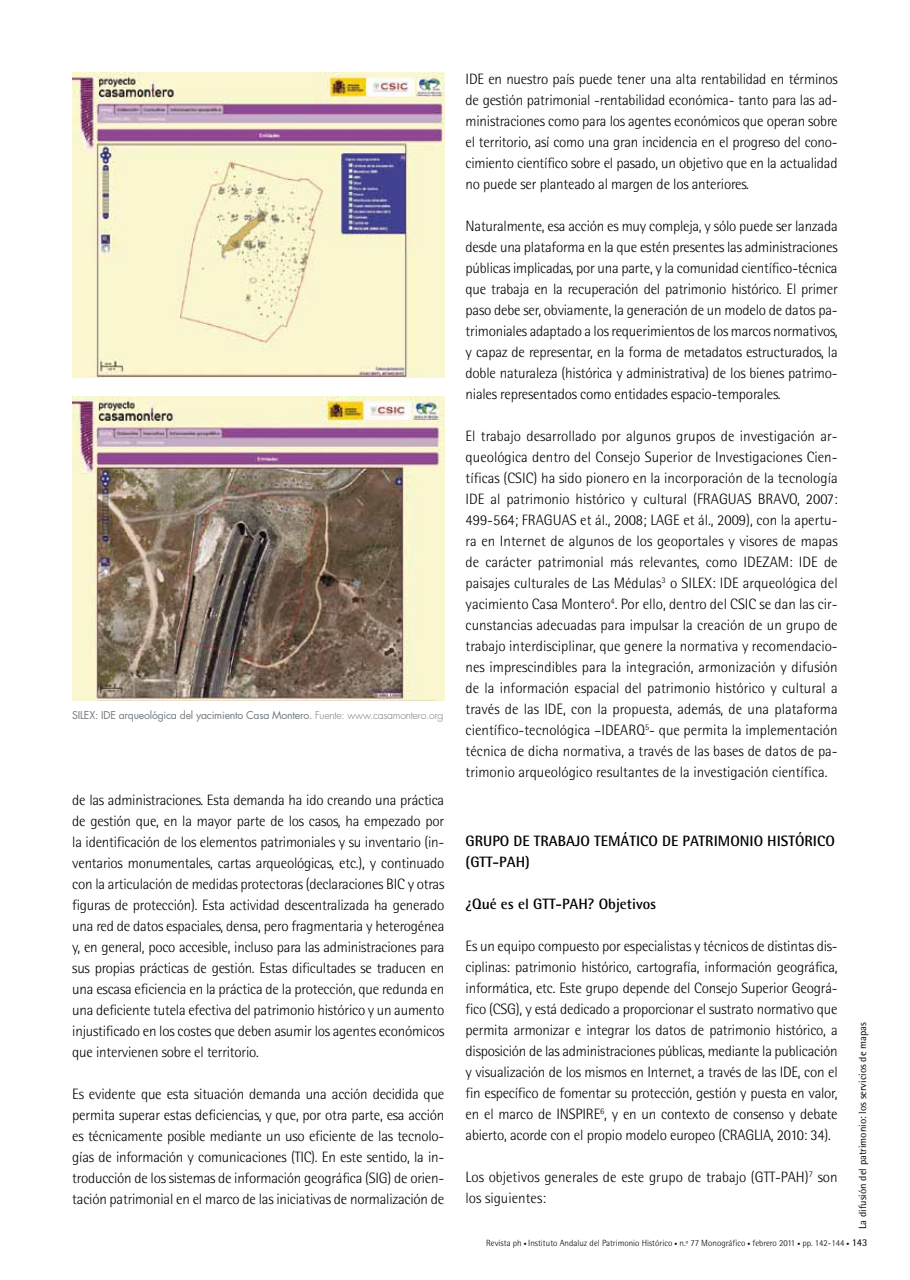
<style>
.page{position:relative;width:910px;height:1280px;background:#fff}
.page>*{position:absolute;margin:0;border:0;box-sizing:border-box;transform-origin:0 0}
.t1{font:300 15px/21px "Rotis Semi Sans";letter-spacing:-.015em;color:#000;text-align:justify}
.t2{font:700 15px/21px "Rotis Semi Sans";color:#000}
.t3{font:10.5px "Futura";letter-spacing:-.02em;color:#72797f}
.t4{font:10.5px "Rotis Semi Sans";color:#000}
.t5{font:300 9px "Rotis Semi Sans";color:#000}
.s1{font-weight:300}
.s2{font-size:6px}
.s3{font-weight:400;font-size:10.5px}
</style>
<div class="page">
<img style="left:72px;top:72px;width:372px;height:305px">
<img style="left:72px;top:397px;width:372px;height:303px">
<p class="t3" style="left:72px;top:708px;width:373px">SILEX: IDE arqueológica del yacimiento Casa Montero. <span class="s1">Fuente: www.casamontero.org</span></p>
<p class="t1" style="left:72px;top:790px;width:374px">de las administraciones. Esta demanda ha ido creando una práctica de gestión que, en la mayor parte de los casos, ha empezado por la identificación de los elementos patrimoniales y su inventario (in&shy;ventarios monumentales, cartas arqueológicas, etc.), y continuado con la articulación de medidas protectoras (declaraciones BIC y otras figuras de protección). Esta actividad descentralizada ha generado una red de datos espaciales, densa, pero fragmentaria y heterogénea y, en general, poco accesible, incluso para las administraciones para sus propias prácticas de gestión. Estas dificultades se traducen en una escasa eficiencia en la práctica de la protección, que redunda en una deficiente tutela efectiva del patrimonio histórico y un aumento injustificado en los costes que deben asumir los agentes económicos que intervienen sobre el territorio.</p>
<p class="t1" style="left:72px;top:1084px;width:374px">Es evidente que esta situación demanda una acción decidida que permita superar estas deficiencias, y que, por otra parte, esa acción es técnicamente posible mediante un uso eficiente de las tecnolo&shy;gías de información y comunicaciones (TIC). En este sentido, la in&shy;troducción de los sistemas de información geográfica (SIG) de orien&shy;tación patrimonial en el marco de las iniciativas de normalización de</p>
<p class="t1" style="left:466px;top:68px;width:374px">IDE en nuestro país puede tener una alta rentabilidad en términos de gestión patrimonial -rentabilidad económica- tanto para las ad&shy;ministraciones como para los agentes económicos que operan sobre el territorio, así como una gran incidencia en el progreso del cono&shy;cimiento científico sobre el pasado, un objetivo que en la actualidad no puede ser planteado al margen de los anteriores.</p>
<p class="t1" style="left:466px;top:215px;width:374px">Naturalmente, esa acción es muy compleja, y sólo puede ser lanzada desde una plataforma en la que estén presentes las administraciones públicas implicadas, por una parte, y la comunidad científico-técnica que trabaja en la recuperación del patrimonio histórico. El primer paso debe ser, obviamente, la generación de un modelo de datos pa&shy;trimoniales adaptado a los requerimientos de los marcos normativos, y capaz de representar, en la forma de metadatos estructurados, la doble naturaleza (histórica y administrativa) de los bienes patrimo&shy;niales representados como entidades espacio-temporales.</p>
<p class="t1" style="left:466px;top:425px;width:374px">El trabajo desarrollado por algunos grupos de investigación ar&shy;queológica dentro del Consejo Superior de Investigaciones Cien&shy;tíficas (CSIC) ha sido pionero en la incorporación de la tecnología IDE al patrimonio histórico y cultural (FRAGUAS BRAVO, 2007:<br>499-564; FRAGUAS et ál., 2008; LAGE et ál., 2009), con la apertu&shy;ra en Internet de algunos de los geoportales y visores de mapas de carácter patrimonial más relevantes, como IDEZAM: IDE de paisajes culturales de Las Médulas<sup>3</sup> o SILEX: IDE arqueológica del yacimiento Casa Montero<sup>4</sup>. Por ello, dentro del CSIC se dan las cir&shy;cunstancias adecuadas para impulsar la creación de un grupo de trabajo interdisciplinar, que genere la normativa y recomendacio&shy;nes imprescindibles para la integración, armonización y difusión de la información espacial del patrimonio histórico y cultural a través de las IDE, con la propuesta, además, de una plataforma científico-tecnológica –IDEARQ<sup>5</sup>- que permita la implementación técnica de dicha normativa, a través de las bases de datos de pa&shy;trimonio arqueológico resultantes de la investigación científica.</p>
<p class="t2" style="left:466px;top:830px;width:371px">GRUPO DE TRABAJO TEMÁTICO DE PATRIMONIO H ISTÓRICO (GTT-PAH )</p>
<p class="t2" style="left:466px;top:893px;width:192px">¿QUÉ ES EL GTT-PAH ? OBJETIVOS</p>
<p class="t1" style="left:466px;top:935px;width:374px">Es un equipo compuesto por especialistas y técnicos de distintas dis&shy;ciplinas: patrimonio histórico, cartografía, información geográfica, informática, etc. Este grupo depende del Consejo Superior Geográ&shy;fico (CSG), y está dedicado a proporcionar el sustrato normativo que permita armonizar e integrar los datos de patrimonio histórico, a disposición de las administraciones públicas, mediante la publicación y visualización de los mismos en Internet, a través de las IDE, con el fin específico de fomentar su protección, gestión y puesta en valor, en el marco de INSPIRE<sup>6</sup>, y en un contexto de consenso y debate abierto, acorde con el propio modelo europeo (CRAGLIA, 2010: 34).</p>
<p class="t1" style="left:466px;top:1166px;width:374px">Los objetivos generales de este grupo de trabajo (GTT-PAH)<sup>7</sup> son los siguientes:</p>
<p class="t4" style="left:856px;top:1229px;width:208px;rotate:-90deg">La difusión del patrimonio: los servicios de mapas</p>
<p class="t5" style="left:486px;top:1238px;width:383px">Revista ph <span class="s2">•</span> Instituto Andaluz del Patrimonio Histórico <span class="s2">•</span> n.º 77 Monográfico <span class="s2">•</span> febrero 2011 <span class="s2">•</span> pp. 142-144 <span class="s2">•</span> <span class="s3">143</span></p>
</div>
